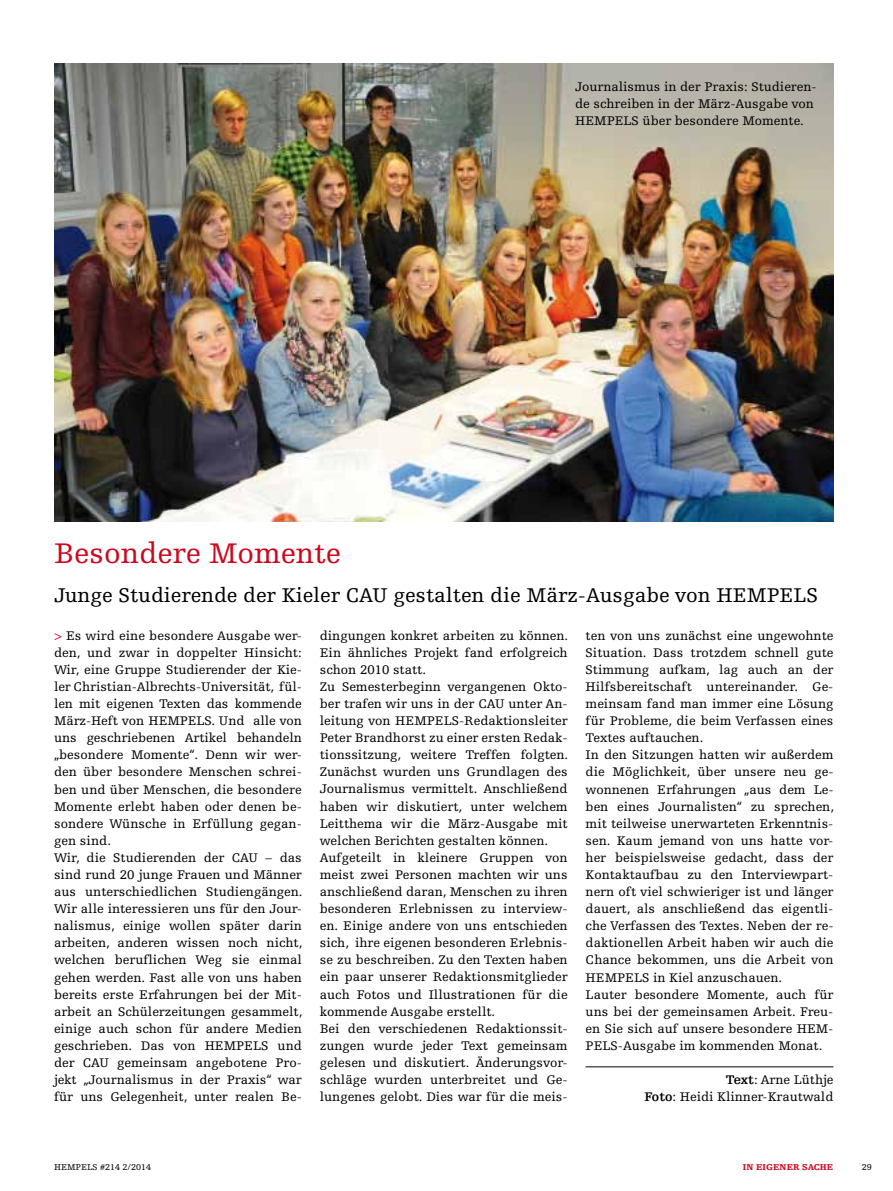
<style>
.page{position:relative;width:893px;height:1191px;background:#fff}
.page>*{position:absolute;margin:0;border:0;box-sizing:border-box;transform-origin:0 0}
.t1{font:30px "Hempels Egyptienne";color:#cd071e}
.t2{font:21px "Hempels Egyptienne";color:#000}
.t3{font:13.2px/17.1px "Hempels Egyptienne";color:#000}
.t4{font:9px "Hempels Egyptienne";color:#000}
.t5{font:900 9px "Hempels Egyptienne";letter-spacing:.005em;color:#cd071e}
.s1{color:#cd071e}
.s2{font-weight:700}
</style>
<div class="page">
<hr style="left:586px;top:1066px;width:247px;height:1px;background:#000">
<img style="left:54px;top:64px;width:779px;height:457px">
<p class="t3" style="left:575px;top:78px;width:243px">Journalismus in der Praxis: Studieren&shy;de schreiben in der März-Ausgabe von<br>HEMPELS über besondere Momente.</p>
<h1 class="t1" style="left:54px;top:536px;width:288px">Besondere Momente</h1>
<h2 class="t2" style="left:54px;top:583px;width:765px">Junge Studierende der Kieler CAU gestalten die März-Ausgabe von HEMPELS</h2>
<p class="t3" style="left:54px;top:627px;width:250px"><span class="s1">&gt;</span> Es wird eine besondere Ausgabe wer&shy;den, und zwar in doppelter Hinsicht:<br>Wir, eine Gruppe Studierender der Kie&shy;ler Christian-Albrechts-Universität, fül&shy;len mit eigenen Texten das kommende März-Heft von HEMPELS. Und alle von uns geschriebenen Artikel behandeln „besondere Momente“. Denn wir wer&shy;den über besondere Menschen schrei&shy;ben und über Menschen, die besondere Momente erlebt haben oder denen be&shy;sondere Wünsche in Erfüllung gegan&shy;gen sind.<br>Wir, die Studierenden der CAU – das sind rund 20 junge Frauen und Männer aus unterschiedlichen Studiengängen.<br>Wir alle interessieren uns für den Jour&shy;nalismus, einige wollen später darin arbeiten, anderen wissen noch nicht, welchen beruflichen Weg sie einmal gehen werden. Fast alle von uns haben bereits erste Erfahrungen bei der Mit&shy;arbeit an Schülerzeitungen gesammelt, einige auch schon für andere Medien geschrieben. Das von HEMPELS und der CAU gemeinsam angebotene Pro&shy;jekt „Journalismus in der Praxis“ war für uns Gelegenheit, unter realen Be-</p>
<p class="t3" style="left:320px;top:627px;width:250px">dingungen konkret arbeiten zu können.<br>Ein ähnliches Projekt fand erfolgreich schon 2010 statt.<br>Zu Semesterbeginn vergangenen Okto&shy;ber trafen wir uns in der CAU unter An&shy;leitung von HEMPELS-Redaktionsleiter Peter Brandhorst zu einer ersten Redak&shy;tionssitzung, weitere Treffen folgten.<br>Zunächst wurden uns Grundlagen des Journalismus vermittelt. Anschließend haben wir diskutiert, unter welchem Leitthema wir die März-Ausgabe mit welchen Berichten gestalten können.<br>Aufgeteilt in kleinere Gruppen von meist zwei Personen machten wir uns anschließend daran, Menschen zu ihren besonderen Erlebnissen zu interview&shy;en. Einige andere von uns entschieden sich, ihre eigenen besonderen Erlebnis&shy;se zu beschreiben. Zu den Texten haben ein paar unserer Redaktionsmitglieder auch Fotos und Illustrationen für die kommende Ausgabe erstellt.<br>Bei den verschiedenen Redaktionssit&shy;zungen wurde jeder Text gemeinsam gelesen und diskutiert. Änderungsvor&shy;schläge wurden unterbreitet und Ge&shy;lungenes gelobt. Dies war für die meis-</p>
<p class="t3" style="left:586px;top:627px;width:250px">ten von uns zunächst eine ungewohnte Situation. Dass trotzdem schnell gute Stimmung aufkam, lag auch an der Hilfsbereitschaft untereinander. Ge&shy;meinsam fand man immer eine Lösung für Probleme, die beim Verfassen eines Textes auftauchen.<br>In den Sitzungen hatten wir außerdem die Möglichkeit, über unsere neu ge&shy;wonnenen Erfahrungen „aus dem Le&shy;ben eines Journalisten“ zu sprechen, mit teilweise unerwarteten Erkenntnis&shy;sen. Kaum jemand von uns hatte vor&shy;her beispielsweise gedacht, dass der Kontaktaufbau zu den Interviewpart&shy;nern oft viel schwieriger ist und länger dauert, als anschließend das eigentli&shy;che Verfassen des Textes. Neben der re&shy;daktionellen Arbeit haben wir auch die Chance bekommen, uns die Arbeit von HEMPELS in Kiel anzuschauen.<br>Lauter besondere Momente, auch für uns bei der gemeinsamen Arbeit. Freu&shy;en Sie sich auf unsere besondere HEM-PELS-Ausgabe im kommenden Monat.</p>
<p class="t3" style="left:644px;top:1071px;width:190px;text-align:right"><span class="s2">Text</span>: Arne Lüthje<br><span class="s2">Foto</span>: Heidi Klinner-Krautwald</p>
<p class="t4" style="left:54px;top:1161px;width:99px">HEMPELS #214 2/2014</p>
<p class="t5" style="left:743px;top:1161px;width:91px">IN EIGENER SACHE</p>
<p class="t4" style="left:862px;top:1161px;width:12px">29</p>
</div>
